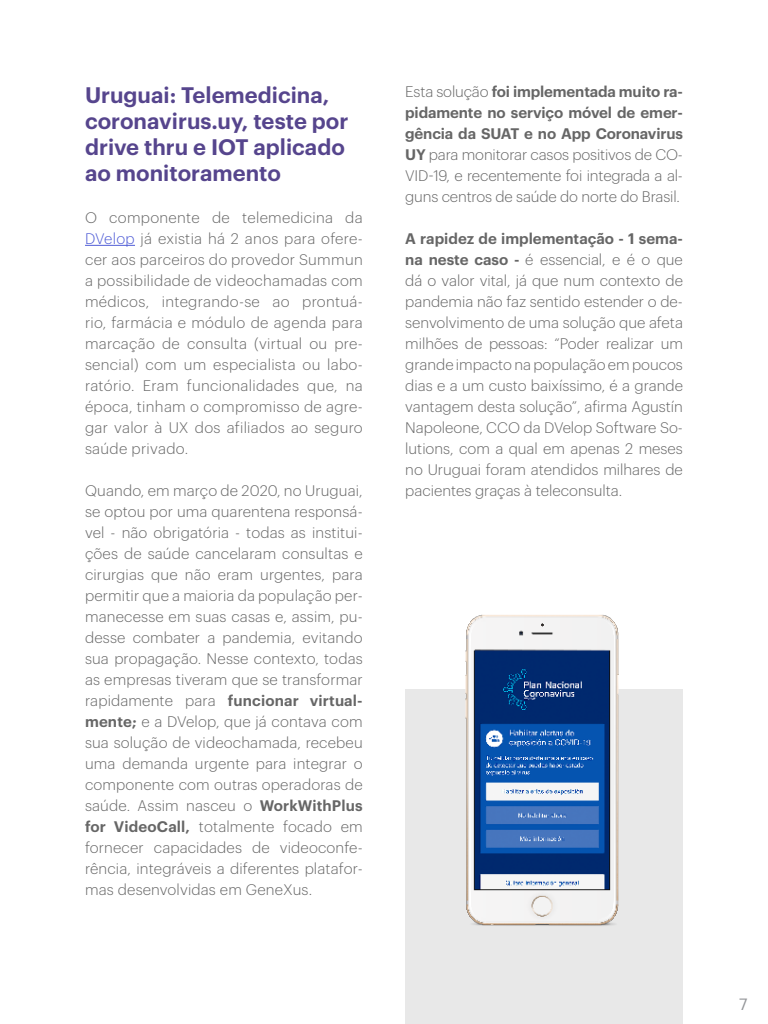
<style>
.page{position:relative;width:768px;height:1024px;background:#fff}
.page>*{position:absolute;margin:0;border:0;box-sizing:border-box;transform-origin:0 0}
.t1{font:600 22px/26px "Graphik";color:#56458d}
.t2{font:16px "Graphik";color:#939598}
.t3{font:300 15px/21px "Graphik";color:#666;text-align:justify}
.s1{color:#4f5cd6}
.s2{font-weight:600}
</style>
<div class="page">
<div style="left:406px;top:689px;width:277px;height:335px;background:#e8e8e8"></div>
<hr style="left:85px;top:245px;width:50px;height:1px;background:#4f5cd6">
<img style="left:465px;top:614px;width:154px;height:312px">
<h1 class="t1" style="left:85px;top:80px;width:265px">Uruguai: Telemedicina, coronavirus.uy, teste por drive thru e IOT aplicado ao monitoramento</h1>
<p class="t3" style="left:85px;top:206px;width:279px">O componente de telemedicina da <span class="s1">DVelop</span> já existia há 2 anos para ofere&shy;cer aos parceiros do provedor Summun a possibilidade de videochamadas com médicos, integrando-se ao prontuá&shy;rio, farmácia e módulo de agenda para marcação de consulta (virtual ou pre&shy;sencial) com um especialista ou labo&shy;ratório. Eram funcionalidades que, na época, tinham o compromisso de agre&shy;gar valor à UX dos afiliados ao seguro saúde privado.</p>
<p class="t3" style="left:85px;top:479px;width:279px">Quando, em março de 2020, no Uruguai, se optou por uma quarentena responsá&shy;vel - não obrigatória - todas as institui&shy;ções de saúde cancelaram consultas e cirurgias que não eram urgentes, para permitir que a maioria da população per&shy;manecesse em suas casas e, assim, pu&shy;desse combater a pandemia, evitando sua propagação. Nesse contexto, todas as empresas tiveram que se transformar rapidamente para <span class="s2">funcionar virtual&shy;mente;</span> e a DVelop, que já contava com sua solução de videochamada, recebeu uma demanda urgente para integrar o componente com outras operadoras de saúde. Assim nasceu o <span class="s2">WorkWithPlus for VideoCall,</span> totalmente focado em fornecer capacidades de videoconfe&shy;rência, integráveis a diferentes platafor&shy;mas desenvolvidas em GeneXus.</p>
<p class="t3" style="left:405px;top:80px;width:279px">Esta solução <span class="s2">foi implementada muito ra&shy;pidamente no serviço móvel de emer&shy;gência da SUAT e no App Coronavirus UY</span> para monitorar casos positivos de CO-VID-19, e recentemente foi integrada a al&shy;guns centros de saúde do norte do Brasil.</p>
<p class="t3" style="left:405px;top:227px;width:279px"><span class="s2">A rapidez de implementação - 1 sema&shy;na neste caso -</span> é essencial, e é o que dá o valor vital, já que num contexto de pandemia não faz sentido estender o de&shy;senvolvimento de uma solução que afeta milhões de pessoas: “Poder realizar um grande impacto na população em poucos dias e a um custo baixíssimo, é a grande vantagem desta solução”, afirma Agustín Napoleone, CCO da DVelop Software So&shy;lutions, com a qual em apenas 2 meses no Uruguai foram atendidos milhares de pacientes graças à teleconsulta.</p>
<p class="t2" style="left:739px;top:993px;width:10px">7</p>
</div>
